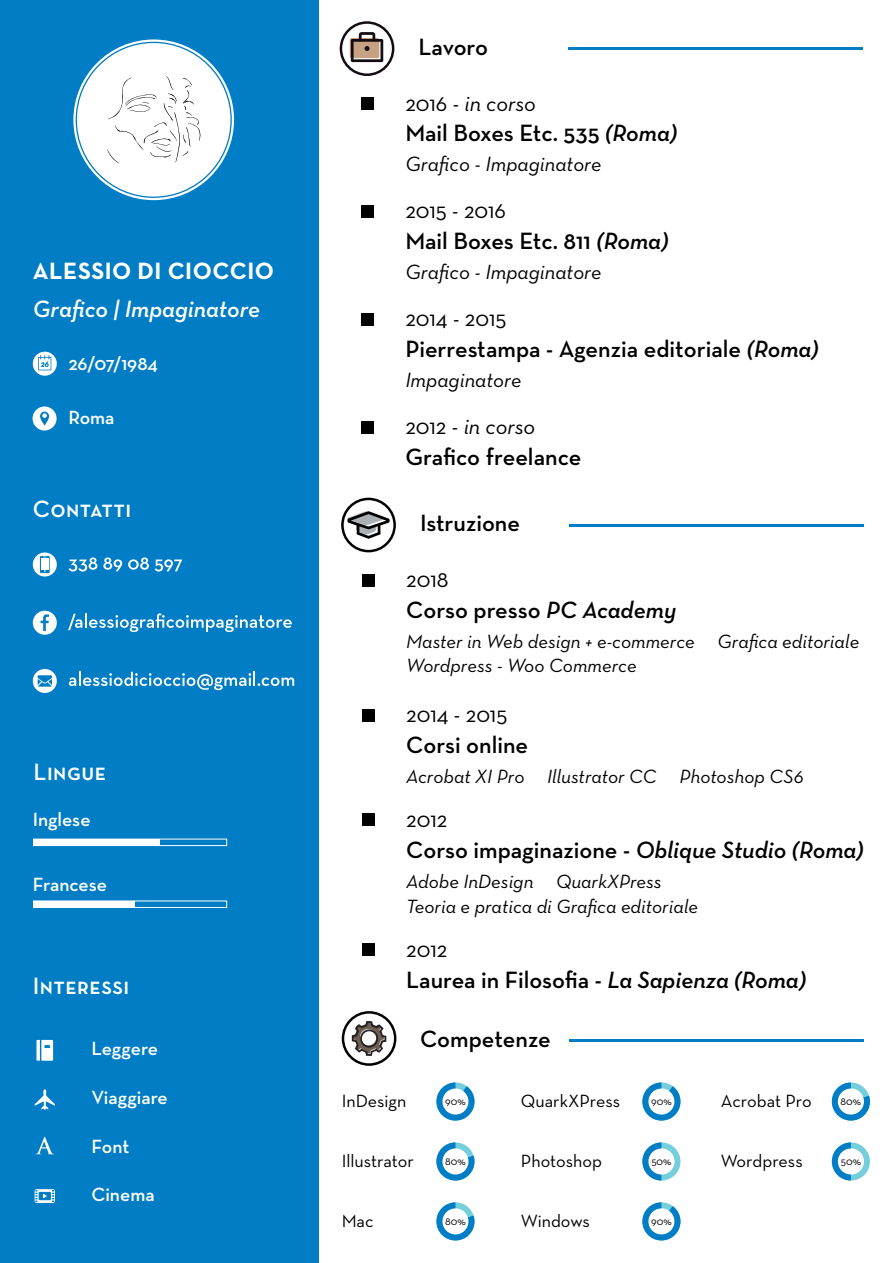
<style>
.page{position:relative;width:893px;height:1263px;background:#fff}
.page>*{position:absolute;margin:0;border:0;box-sizing:border-box;transform-origin:0 0}
.t1{font:600 24px "Neutra Text";color:#000001}
.t2{font:24px "Neutra Text Demi SC";letter-spacing:.02em;color:#fff}
.t3{font:italic 600 24px "Neutra Text";color:#fff}
.t4{font:700 24px "Neutra Text";letter-spacing:.02em;color:#fff}
.t5{font:22.5px "Neutra Text";color:#000001}
.t6{font:italic 22.5px "Neutra Text";color:#000001}
.t7{font:italic 21px "Neutra Text";color:#000001}
.t8{font:italic 19.5px/23.4px "Neutra Text";color:#000001}
.t9{font:600 19.5px "Neutra Text";color:#fff}
.t10{font:18px "Neutra Text";color:#000001}
.t11{font:10.8px "Neutra Text";color:#000001}
.s1{font-style:normal}
.s2{font-style:italic}
</style>
<div class="page">
<div style="left:0;top:0;width:319px;height:1263px;background:#007dc4"></div>
<svg style="left:340px;top:21px;width:54px;height:55px"></svg>
<hr style="left:568px;top:47px;width:295px;height:3px;background:#007dc4">
<div style="left:361px;top:97px;width:13px;height:13px;background:#000"></div>
<div style="left:361px;top:205px;width:13px;height:13px;background:#000"></div>
<div style="left:361px;top:313px;width:13px;height:12px;background:#000"></div>
<div style="left:361px;top:421px;width:13px;height:12px;background:#000"></div>
<hr style="left:569px;top:524px;width:295px;height:2px;background:#007dc4">
<div style="left:363px;top:709px;width:12px;height:12px;background:#000"></div>
<div style="left:363px;top:574px;width:12px;height:13px;background:#000"></div>
<div style="left:363px;top:813px;width:12px;height:13px;background:#000"></div>
<div style="left:363px;top:944px;width:12px;height:12px;background:#000"></div>
<svg style="left:341px;top:498px;width:55px;height:54px"></svg>
<hr style="left:569px;top:1039px;width:295px;height:2px;background:#007dc4">
<svg style="left:832px;top:1082px;width:38px;height:38px"></svg>
<svg style="left:832px;top:1142px;width:38px;height:38px"></svg>
<svg style="left:642px;top:1082px;width:38px;height:38px"></svg>
<svg style="left:642px;top:1142px;width:38px;height:38px"></svg>
<svg style="left:642px;top:1202px;width:38px;height:38px"></svg>
<svg style="left:436px;top:1082px;width:38px;height:38px"></svg>
<svg style="left:436px;top:1142px;width:38px;height:38px"></svg>
<svg style="left:436px;top:1202px;width:38px;height:38px"></svg>
<svg style="left:69px;top:672px;width:225px;height:18px"></svg>
<svg style="left:33px;top:669px;width:24px;height:24px"></svg>
<svg style="left:68px;top:557px;width:29px;height:14px"></svg>
<svg style="left:103px;top:557px;width:19px;height:14px"></svg>
<svg style="left:128px;top:557px;width:21px;height:13px"></svg>
<svg style="left:155px;top:559px;width:27px;height:12px"></svg>
<svg style="left:33px;top:552px;width:24px;height:24px"></svg>
<div style="left:41px;top:558px;width:8px;height:11px;background:#fff"></div>
<svg style="left:68px;top:613px;width:224px;height:19px"></svg>
<svg style="left:33px;top:611px;width:24px;height:24px"></svg>
<svg style="left:35px;top:1137px;width:19px;height:17px"></svg>
<svg style="left:36px;top:1040px;width:17px;height:21px"></svg>
<svg style="left:35px;top:1089px;width:20px;height:21px"></svg>
<svg style="left:35px;top:1189px;width:20px;height:14px"></svg>
<svg style="left:76px;top:42px;width:156px;height:156px"></svg>
<div style="left:33px;top:839px;width:194px;height:7px;border:1px solid #fff"></div>
<div style="left:33px;top:900px;width:194px;height:8px;border:1px solid #fff"></div>
<div style="left:33px;top:839px;width:127px;height:6px;background:#fff"></div>
<div style="left:33px;top:901px;width:102px;height:6px;background:#fff"></div>
<svg style="left:342px;top:1011px;width:54px;height:55px"></svg>
<svg style="left:33px;top:352px;width:24px;height:24px"></svg>
<svg style="left:38px;top:355px;width:13px;height:15px"></svg>
<div style="left:33px;top:406px;width:24px;height:24px;background:#fff;border-radius:50%"></div>
<svg style="left:40px;top:412px;width:9px;height:13px"></svg>
<p class="t4" style="left:33px;top:256px;width:243px">ALESSIO DI CIOCCIO</p>
<p class="t3" style="left:33px;top:294px;width:229px">Grafico | Impaginatore</p>
<p class="t9" style="left:68px;top:351px;width:91px">26/07/1984</p>
<p class="t9" style="left:68px;top:406px;width:48px">Roma</p>
<p class="t2" style="left:33px;top:494px;width:100px">Contatti</p>
<p class="t2" style="left:33px;top:757px;width:74px">Lingue</p>
<p class="t9" style="left:33px;top:807px;width:59px">Inglese</p>
<p class="t9" style="left:33px;top:872px;width:76px">Francese</p>
<p class="t2" style="left:33px;top:971px;width:98px">Interessi</p>
<p class="t9" style="left:92px;top:1037px;width:68px">Leggere</p>
<p class="t9" style="left:92px;top:1085px;width:78px">Viaggiare</p>
<p class="t9" style="left:92px;top:1134px;width:39px">Font</p>
<p class="t9" style="left:92px;top:1183px;width:65px">Cinema</p>
<p class="t1" style="left:419px;top:33px;width:71px">Lavoro</p>
<p class="t6" style="left:405px;top:89px;width:132px"><span class="s1">2016 -</span> in corso</p>
<p class="t1" style="left:405px;top:118px;width:273px">Mail Boxes Etc. 535 <span class="s2">(Roma)</span></p>
<p class="t7" style="left:405px;top:152px;width:198px">Grafico - Impaginatore</p>
<p class="t5" style="left:405px;top:197px;width:102px">2015 - 2016</p>
<p class="t1" style="left:405px;top:226px;width:264px">Mail Boxes Etc. 811 <span class="s2">(Roma)</span></p>
<p class="t7" style="left:405px;top:259px;width:198px">Grafico - Impaginatore</p>
<p class="t5" style="left:405px;top:305px;width:103px">2014 - 2015</p>
<p class="t1" style="left:405px;top:334px;width:415px">Pierrestampa - Agenzia editoriale <span class="s2">(Roma)</span></p>
<p class="t7" style="left:405px;top:367px;width:118px">Impaginatore</p>
<p class="t6" style="left:405px;top:413px;width:131px"><span class="s1">2012 -</span> in corso</p>
<p class="t1" style="left:405px;top:442px;width:178px">Grafico freelance</p>
<p class="t1" style="left:420px;top:508px;width:102px">Istruzione</p>
<p class="t5" style="left:406px;top:566px;width:44px">2018</p>
<p class="t1" style="left:406px;top:595px;width:271px">Corso presso <span class="s2">PC Academy</span></p>
<p class="t8" style="left:406px;top:630px;width:455px">Master in Web design + e-commerce Grafica editoriale<br>Wordpress - Woo Commerce</p>
<p class="t5" style="left:406px;top:701px;width:103px">2014 - 2015</p>
<p class="t1" style="left:406px;top:730px;width:123px">Corsi online</p>
<p class="t8" style="left:406px;top:764px;width:399px">Acrobat XI Pro Illustrator CC Photoshop CS6</p>
<p class="t5" style="left:406px;top:805px;width:43px">2012</p>
<p class="t1" style="left:406px;top:835px;width:459px">Corso impaginazione - <span class="s2">Oblique Studio (Roma)</span></p>
<p class="t8" style="left:406px;top:868px;width:293px;line-height:25.5px">Adobe InDesign QuarkXPress<br>Teoria e pratica di Grafica editoriale</p>
<p class="t5" style="left:406px;top:935px;width:43px">2012</p>
<p class="t1" style="left:406px;top:965px;width:401px">Laurea in Filosofia - <span class="s2">La Sapienza (Roma)</span></p>
<p class="t1" style="left:420px;top:1024px;width:132px">Competenze</p>
<p class="t10" style="left:342px;top:1090px;width:66px">InDesign</p>
<p class="t11" style="left:445px;top:1095px;width:22px">90%</p>
<p class="t10" style="left:521px;top:1090px;width:101px">QuarkXPress</p>
<p class="t11" style="left:651px;top:1095px;width:22px">90%</p>
<p class="t10" style="left:721px;top:1090px;width:92px">Acrobat Pro</p>
<p class="t11" style="left:841px;top:1095px;width:22px">80%</p>
<p class="t10" style="left:342px;top:1150px;width:74px">Illustrator</p>
<p class="t11" style="left:445px;top:1154px;width:22px">80%</p>
<p class="t10" style="left:521px;top:1150px;width:83px">Photoshop</p>
<p class="t11" style="left:651px;top:1154px;width:22px">50%</p>
<p class="t10" style="left:721px;top:1150px;width:83px">Wordpress</p>
<p class="t11" style="left:841px;top:1154px;width:22px">50%</p>
<p class="t10" style="left:342px;top:1210px;width:33px">Mac</p>
<p class="t11" style="left:445px;top:1214px;width:22px">80%</p>
<p class="t10" style="left:521px;top:1210px;width:71px">Windows</p>
<p class="t11" style="left:651px;top:1214px;width:22px">90%</p>
</div>
